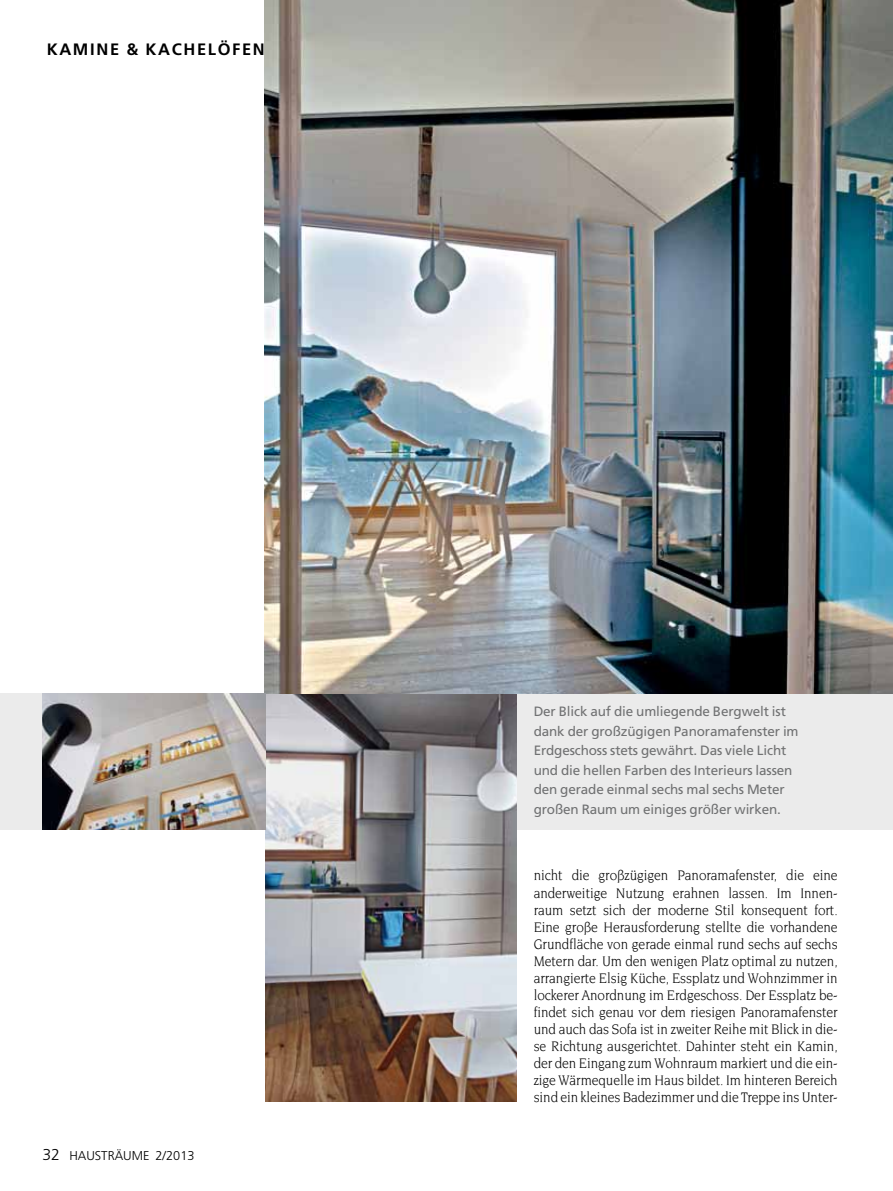
<style>
.page{position:relative;width:893px;height:1191px;background:#fff}
.page>*{position:absolute;margin:0;border:0;box-sizing:border-box;transform-origin:0 0}
.t1{font:700 16.5px "Frutiger LT Std";letter-spacing:.1em;color:#000}
.t2{font:15px/17px "Novarese Std";letter-spacing:-.005em;color:#000;text-align:justify;scale:.9 1}
.t3{font:13.5px/19.5px "Frutiger LT Std";letter-spacing:-.01em;color:#707172}
.t4{font:300 12.75px "Frutiger LT Std";color:#000}
.s1{font-size:15.75px}
</style>
<div class="page">
<div style="left:0;top:693px;width:893px;height:136px;background:#ebebeb"></div>
<img style="left:265px;top:693px;width:251px;height:408px">
<img style="left:265px;top:0;width:628px;height:693px">
<img style="left:43px;top:693px;width:222px;height:136px">
<p class="t1" style="left:47px;top:40px;width:220px">KAMINE &amp; KACHELÖFEN</p>
<p class="t4" style="left:43px;top:1149px;width:153px"><span class="s1">32</span> HAUSTRÄUME 2/2013</p>
<p class="t3" style="left:534px;top:703px;width:266px">Der Blick auf die umliegende Bergwelt ist dank der großzügigen Panoramafenster im Erdgeschoss stets gewährt. Das viele Licht und die hellen Farben des Interieurs lassen den gerade einmal sechs mal sechs Meter großen Raum um einiges größer wirken.</p>
<p class="t2" style="left:534px;top:867px;width:339px">nicht die großzügigen Panoramafenster, die eine anderweitige Nutzung erahnen lassen. Im Innen&shy;raum setzt sich der moderne Stil konsequent fort.<br>Eine große Herausforderung stellte die vorhandene Grundfläche von gerade einmal rund sechs auf sechs Metern dar. Um den wenigen Platz optimal zu nutzen, arrangierte Elsig Küche, Essplatz und Wohnzimmer in lockerer Anordnung im Erdgeschoss. Der Essplatz be&shy;findet sich genau vor dem riesigen Panoramafenster und auch das Sofa ist in zweiter Reihe mit Blick in die&shy;se Richtung ausgerichtet. Dahinter steht ein Kamin, der den Eingang zum Wohnraum markiert und die ein&shy;zige Wärmequelle im Haus bildet. Im hinteren Bereich sind ein kleines Badezimmer und die Treppe ins Unter-</p>
</div>
